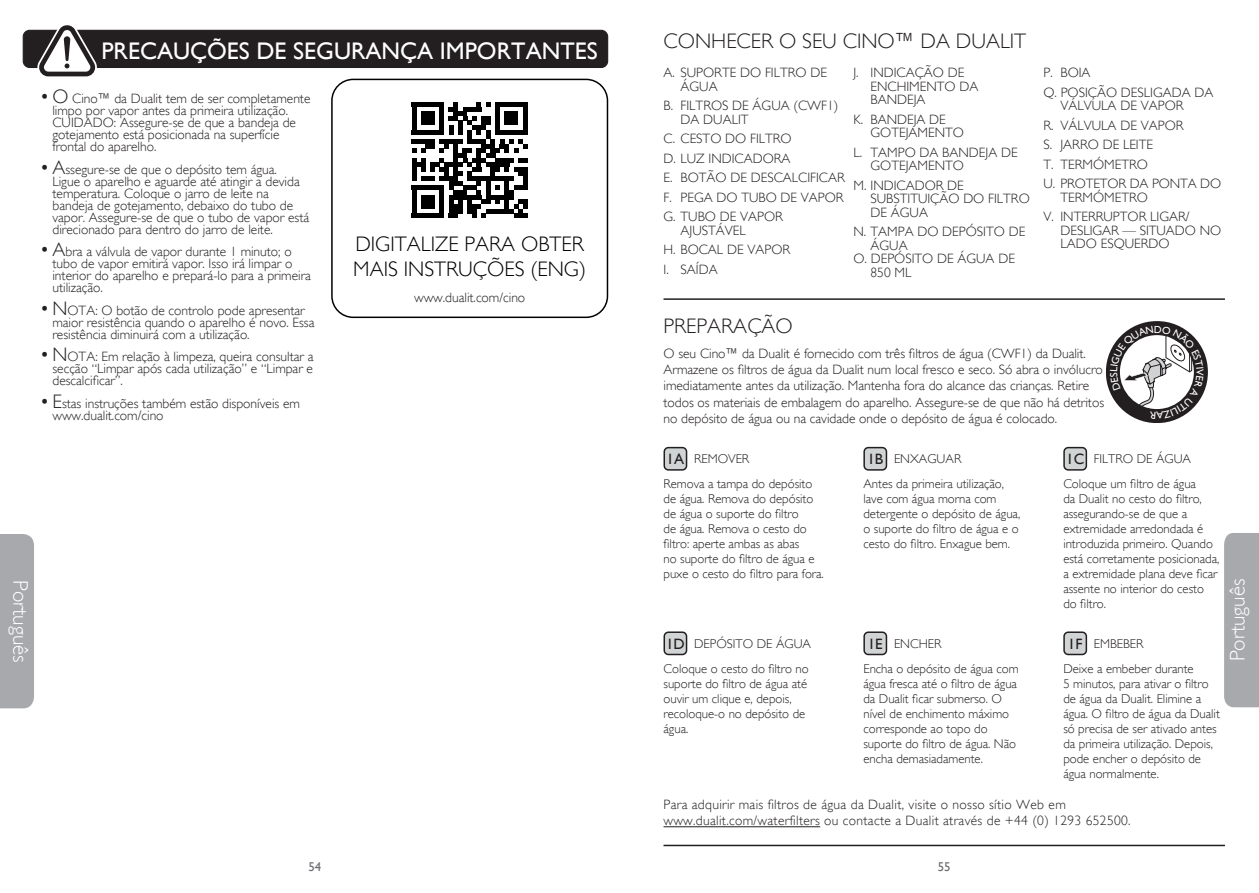
<style>
.page{position:relative;width:1259px;height:893px;background:#fff}
.page>*{position:absolute;margin:0;border:0;box-sizing:border-box;transform-origin:0 0}
.t1{font:24px "Gill Sans";color:#fff}
.Titles{font:300 21px/25.2px "Gill Sans";color:#000}
.Titles-2{font:300 21px "Gill Sans";color:#231f20}
.t2{font:300 21px "Gill Sans";color:#fff}
.Main_body_text{font:15px "Gill Sans";color:#231f20}
.t3{font:300 13.5px/12px "Gill Sans";color:#231f20}
.t4{font:300 13.5px/16.5px "Gill Sans";letter-spacing:.025em;color:#231f20}
.Main_body_text-2{font:300 12.75px/15px "Gill Sans";color:#231f20}
.t5{font:12.75px "Gill Sans";color:#6c6d70}
.s1{font-size:19.5px}
</style>
<div class="page">
<div style="left:1224px;top:533px;width:35px;height:174px;background:#a8a9ad"></div>
<div style="left:0;top:534px;width:34px;height:174px;background:#a8a9ad"></div>
<div style="left:23px;top:30px;width:584px;height:37px;background:#231f20;border-radius:6px"></div>
<div style="left:23px;top:30px;width:585px;height:38px;border:1px solid #231f20;border-radius:6px"></div>
<svg style="left:33px;top:25px;width:68px;height:52px"></svg>
<svg style="left:412px;top:102px;width:116px;height:116px"></svg>
<div style="left:412px;top:213px;width:32px;height:5px;background:#000"></div>
<div style="left:421px;top:195px;width:14px;height:14px;background:#000"></div>
<div style="left:331px;top:79px;width:277px;height:239px;border:2px solid #000;border-radius:21px"></div>
<div style="left:664px;top:448px;width:22px;height:22px;background:#d1d4d4;border-radius:4px"></div>
<div style="left:663px;top:447px;width:24px;height:24px;border:2px solid #231f20;border-radius:4px"></div>
<div style="left:664px;top:632px;width:22px;height:22px;background:#d1d4d4;border-radius:4px"></div>
<div style="left:663px;top:631px;width:24px;height:24px;border:2px solid #231f20;border-radius:4px"></div>
<div style="left:864px;top:448px;width:22px;height:22px;background:#d1d4d4;border-radius:4px"></div>
<div style="left:863px;top:447px;width:24px;height:24px;border:2px solid #231f20;border-radius:4px"></div>
<div style="left:864px;top:632px;width:22px;height:22px;background:#d1d4d4;border-radius:4px"></div>
<div style="left:863px;top:631px;width:24px;height:24px;border:2px solid #231f20;border-radius:4px"></div>
<div style="left:1064px;top:448px;width:22px;height:22px;background:#d1d4d4;border-radius:4px"></div>
<div style="left:1063px;top:447px;width:24px;height:24px;border:2px solid #231f20;border-radius:4px"></div>
<div style="left:1064px;top:632px;width:22px;height:22px;background:#d1d4d4;border-radius:4px"></div>
<div style="left:1063px;top:631px;width:24px;height:24px;border:2px solid #231f20;border-radius:4px"></div>
<hr style="left:663px;top:298px;width:562px;height:2px;background:#231f20">
<hr style="left:663px;top:826px;width:157px;height:1px;background:#231f20">
<hr style="left:663px;top:845px;width:562px;height:1px;background:#231f20">
<svg style="left:1106px;top:321px;width:102px;height:102px"></svg>
<h2 class="t2" style="left:33px;top:580px;width:84px;rotate:90deg">Português</h2>
<p class="t1" style="left:101px;top:37px;width:498px">PRECAUÇÕES DE SEGURANÇA IMPORTANTES</p>
<p class="t3" style="left:52px;top:93px;width:259px;text-indent:-13px"><span class="s1">• O</span> Cino™ da Dualit tem de ser completamente limpo por vapor antes da primeira utilização.<br>CUIDADO: Assegure-se de que a bandeja de gotejamento está posicionada na superfície frontal do aparelho.</p>
<p class="t3" style="left:52px;top:163px;width:258px;text-indent:-13px"><span class="s1">•A</span>ssegure-se de que o depósito tem água.<br>Ligue o aparelho e aguarde até atingir a devida temperatura. Coloque o jarro de leite na bandeja de gotejamento, debaixo do tubo de vapor. Assegure-se de que o tubo de vapor está direcionado para dentro do jarro de leite.</p>
<p class="t3" style="left:52px;top:246px;width:260px;text-indent:-13px"><span class="s1">•A</span>bra a válvula de vapor durante 1 minuto; o tubo de vapor emitirá vapor. Isso irá limpar o interior do aparelho e prepará-lo para a primeira utilização.</p>
<p class="t3" style="left:52px;top:304px;width:263px;text-indent:-13px"><span class="s1">•N</span>OTA: O botão de controlo pode apresentar maior resistência quando o aparelho é novo. Essa resistência diminuirá com a utilização.</p>
<p class="t3" style="left:52px;top:351px;width:263px;text-align:justify;text-indent:-13px"><span class="s1">•N</span>OTA: Em relação à limpeza, queira consultar a secção “Limpar após cada utilização” e “Limpar e descalcificar”.</p>
<p class="t3" style="left:52px;top:397px;width:249px;text-indent:-13px"><span class="s1">• E</span>stas instruções também estão disponíveis em www.dualit.com/cino</p>
<p class="Titles" style="left:353px;top:232px;width:234px">DIGITALIZE PARA OBTER<br>MAIS INSTRUÇÕES (ENG)</p>
<p class="t3" style="left:414px;top:292px;width:113px">www.dualit.com/cino</p>
<p class="Titles-2" style="left:663px;top:29px;width:364px">CONHECER O SEU CINO™ DA DUALIT</p>
<p class="t3" style="left:680px;top:66px;width:148px;line-height:13.5px;text-indent:-17px">A. SUPORTE DO FILTRO DE<br>ÁGUA</p>
<p class="t3" style="left:680px;top:99px;width:159px;line-height:13.5px;text-indent:-17px">B. FILTROS DE ÁGUA (CWF1)<br>DA DUALIT</p>
<p class="t3" style="left:663px;top:133px;width:130px">C. CESTO DO FILTRO</p>
<p class="t3" style="left:663px;top:152px;width:129px">D. LUZ INDICADORA</p>
<p class="t3" style="left:663px;top:172px;width:183px">E. BOTÃO DE DESCALCIFICAR</p>
<p class="t3" style="left:663px;top:191px;width:182px">F. PEGA DO TUBO DE VAPOR</p>
<p class="t3" style="left:680px;top:210px;width:104px;line-height:13.5px;text-indent:-17px">G. TUBO DE VAPOR<br>AJUSTÁVEL</p>
<p class="t3" style="left:663px;top:244px;width:128px">H. BOCAL DE VAPOR</p>
<p class="t3" style="left:663px;top:263px;width:56px">I. SAÍDA</p>
<p class="t3" style="left:870px;top:66px;width:109px;line-height:13.5px;text-indent:-17px">J. INDICAÇÃO DE<br>ENCHIMENTO DA<br>BANDEJA</p>
<p class="t3" style="left:870px;top:112px;width:95px;line-height:13.5px;text-indent:-17px">K. BANDEJA DE<br>GOTEJAMENTO</p>
<p class="t3" style="left:870px;top:145px;width:149px;line-height:13.5px;text-indent:-17px">L. TAMPO DA BANDEJA DE<br>GOTEJAMENTO</p>
<p class="t3" style="left:870px;top:178px;width:161px;line-height:13.5px;text-indent:-17px">M. INDICADOR DE<br>SUBSTITUIÇÃO DO FILTRO<br>DE ÁGUA</p>
<p class="t3" style="left:870px;top:225px;width:156px;line-height:13.5px;text-indent:-17px">N. TAMPA DO DEPÓSITO DE<br>ÁGUA</p>
<p class="t3" style="left:870px;top:252px;width:146px;line-height:13.5px;text-indent:-17px">O. DEPÓSITO DE ÁGUA DE<br>850 ML</p>
<p class="t3" style="left:1043px;top:67px;width:49px">P. BOIA</p>
<p class="t3" style="left:1060px;top:85px;width:154px;line-height:13.5px;text-indent:-17px">Q. POSIÇÃO DESLIGADA DA<br>VÁLVULA DE VAPOR</p>
<p class="t3" style="left:1043px;top:119px;width:142px">R. VÁLVULA DE VAPOR</p>
<p class="t3" style="left:1043px;top:139px;width:111px">S. JARRO DE LEITE</p>
<p class="t3" style="left:1043px;top:158px;width:106px">T. TERMÓMETRO</p>
<p class="t3" style="left:1060px;top:177px;width:162px;line-height:13.5px;text-indent:-17px">U. PROTETOR DA PONTA DO<br>TERMÓMETRO</p>
<p class="t3" style="left:1060px;top:210px;width:162px;line-height:13.5px;text-indent:-17px">V. INTERRUPTOR LIGAR/<br>DESLIGAR — SITUADO NO<br>LADO ESQUERDO</p>
<p class="Titles-2" style="left:663px;top:314px;width:131px">PREPARAÇÃO</p>
<p class="t3" style="left:663px;top:345px;width:442px;line-height:16.2px">O seu Cino™ da Dualit é fornecido com três filtros de água (CWF1) da Dualit.<br>Armazene os filtros de água da Dualit num local fresco e seco. Só abra o invólucro imediatamente antes da utilização. Mantenha fora do alcance das crianças. Retire todos os materiais de embalagem do aparelho. Assegure-se de que não há detritos no depósito de água ou na cavidade onde o depósito de água é colocado.</p>
<p class="Main_body_text" style="left:666px;top:450px;width:19px">1A</p>
<p class="Main_body_text-2" style="left:694px;top:451px;width:57px">REMOVER</p>
<p class="Main_body_text" style="left:867px;top:450px;width:17px">1B</p>
<p class="Main_body_text-2" style="left:894px;top:451px;width:69px">ENXAGUAR</p>
<p class="Main_body_text" style="left:1066px;top:450px;width:20px">1C</p>
<p class="Main_body_text-2" style="left:1094px;top:451px;width:99px">FILTRO DE ÁGUA</p>
<p class="Main_body_text-2" style="left:663px;top:476px;width:162px">Remova a tampa do depósito de água. Remova do depósito de água o suporte do filtro<br>de água. Remova o cesto do filtro: aperte ambas as abas<br>no suporte do filtro de água e puxe o cesto do filtro para fora.</p>
<p class="Main_body_text-2" style="left:863px;top:476px;width:158px">Antes da primeira utilização, lave com água morna com detergente o depósito de água, o suporte do filtro de água e o cesto do filtro. Enxague bem.</p>
<p class="Main_body_text-2" style="left:1063px;top:476px;width:158px">Coloque um filtro de água<br>da Dualit no cesto do filtro, assegurando-se de que a extremidade arredondada é introduzida primeiro. Quando está corretamente posicionada, a extremidade plana deve ficar assente no interior do cesto do filtro.</p>
<p class="Main_body_text" style="left:666px;top:635px;width:20px">1D</p>
<p class="Main_body_text-2" style="left:694px;top:636px;width:118px">DEPÓSITO DE ÁGUA</p>
<p class="Main_body_text" style="left:868px;top:635px;width:16px">1E</p>
<p class="Main_body_text-2" style="left:894px;top:636px;width:49px">ENCHER</p>
<p class="Main_body_text" style="left:1068px;top:635px;width:16px">1F</p>
<p class="Main_body_text-2" style="left:1094px;top:636px;width:51px">EMBEBER</p>
<p class="Main_body_text-2" style="left:663px;top:661px;width:147px">Coloque o cesto do filtro no suporte do filtro de água até ouvir um clique e, depois, recoloque-o no depósito de água.</p>
<p class="Main_body_text-2" style="left:863px;top:661px;width:157px">Encha o depósito de água com água fresca até o filtro de água da Dualit ficar submerso. O nível de enchimento máximo corresponde ao topo do suporte do filtro de água. Não encha demasiadamente.</p>
<p class="Main_body_text-2" style="left:1063px;top:661px;width:158px">Deixe a embeber durante<br>5 minutos, para ativar o filtro de água da Dualit. Elimine a água. O filtro de água da Dualit só precisa de ser ativado antes da primeira utilização. Depois, pode encher o depósito de água normalmente.</p>
<p class="t4" style="left:663px;top:796px;width:468px">Para adquirir mais filtros de água da Dualit, visite o nosso sítio Web em www.dualit.com/waterfilters ou contacte a Dualit através de +44 (0) 1293 652500.</p>
<h2 class="t2" style="left:1225px;top:661px;width:84px;rotate:-90deg">Português</h2>
<p class="t5" style="left:308px;top:859px;width:14px">54</p>
<p class="t5" style="left:938px;top:859px;width:14px">55</p>
</div>
